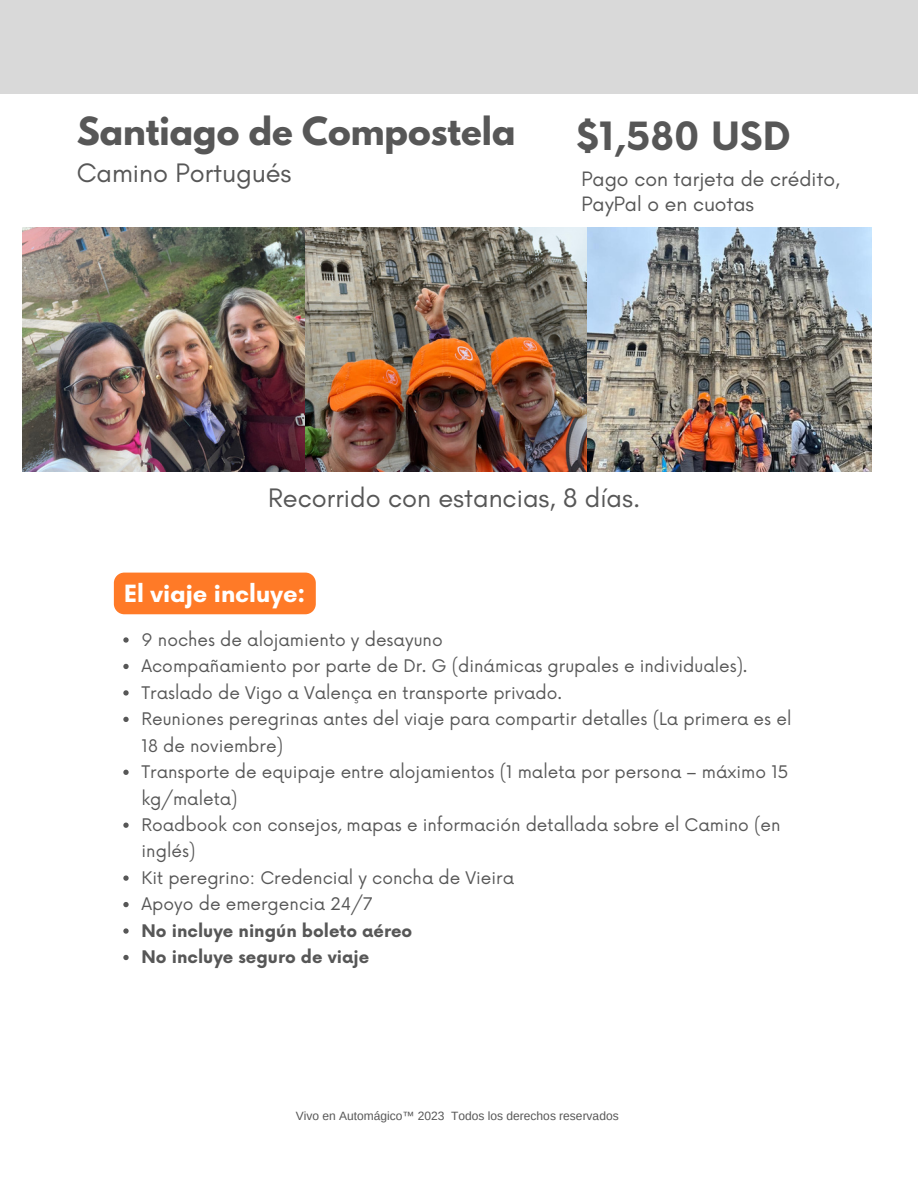
<style>
.page{position:relative;width:918px;height:1188px;background:#fff}
.page>*{position:absolute;margin:0;border:0;box-sizing:border-box;transform-origin:0 0}
.t1{font:700 37.95px "Now";color:#575757}
.t2{font:700 34.35px "League Spartan";color:#575757}
.t3{font:27.3px "Glacial Indifference";color:#575757}
.t4{font:700 25.5px "Glacial Indifference";color:#fff}
.t5{font:21.3px/25.8px "Glacial Indifference";color:#575757}
.t6{font:16.95px/26.4px "Now";color:#575757}
.t7{font:700 16.95px "Now";color:#575757}
.t8{font:12px "Arimo";color:#575757}
</style>
<div class="page">
<img style="left:23px;top:228px;width:848px;height:244px">
<div style="left:0;top:0;width:918px;height:94px;background:#d9d9d9"></div>
<div style="left:114px;top:573px;width:202px;height:41px;background:#ff7a27"></div>
<svg style="left:123px;top:637px;width:6px;height:6px"></svg>
<svg style="left:123px;top:664px;width:6px;height:5px"></svg>
<svg style="left:123px;top:690px;width:6px;height:6px"></svg>
<svg style="left:123px;top:717px;width:6px;height:5px"></svg>
<svg style="left:123px;top:770px;width:6px;height:5px"></svg>
<svg style="left:123px;top:823px;width:6px;height:5px"></svg>
<svg style="left:123px;top:875px;width:6px;height:6px"></svg>
<svg style="left:123px;top:902px;width:6px;height:5px"></svg>
<svg style="left:123px;top:928px;width:6px;height:6px"></svg>
<svg style="left:123px;top:955px;width:6px;height:5px"></svg>
<p class="t2" style="left:77px;top:115px;width:440px">Santiago de Compostela</p>
<p class="t1" style="left:577px;top:116px;width:216px">$1,580 USD</p>
<p class="t3" style="left:77px;top:156px;width:216px">Camino Portugués</p>
<p class="t5" style="left:581px;top:165px;width:260px">Pago con tarjeta de crédito,<br>PayPal o en cuotas</p>
<p class="t3" style="left:268px;top:481px;width:374px">Recorrido con estancias, 8 días.</p>
<p class="t4" style="left:124px;top:578px;width:183px">El viaje incluye:</p>
<p class="t6" style="left:142px;top:627px;width:303px">9 noches de alojamiento y desayuno</p>
<p class="t6" style="left:142px;top:654px;width:607px">Acompañamiento por parte de Dr. G (dinámicas grupales e individuales).</p>
<p class="t6" style="left:142px;top:680px;width:422px">Traslado de Vigo a Valença en transporte privado.</p>
<p class="t6" style="left:142px;top:707px;width:651px">Reuniones peregrinas antes del viaje para compartir detalles (La primera es el<br>18 de noviembre)</p>
<p class="t6" style="left:142px;top:760px;width:648px">Transporte de equipaje entre alojamientos (1 maleta por persona – máximo 15 kg/maleta)</p>
<p class="t6" style="left:142px;top:813px;width:641px">Roadbook con consejos, mapas e información detallada sobre el Camino (en inglés)</p>
<p class="t6" style="left:142px;top:865px;width:374px">Kit peregrino: Credencial y concha de Vieira</p>
<p class="t6" style="left:142px;top:892px;width:233px">Apoyo de emergencia 24/7</p>
<p class="t7" style="left:142px;top:922px;width:272px">No incluye ningún boleto aéreo</p>
<p class="t7" style="left:142px;top:948px;width:229px">No incluye seguro de viaje</p>
<p class="t8" style="left:296px;top:1110px;width:324px">Vivo en Automágico™️ 2023 Todos los derechos reservados</p>
</div>
